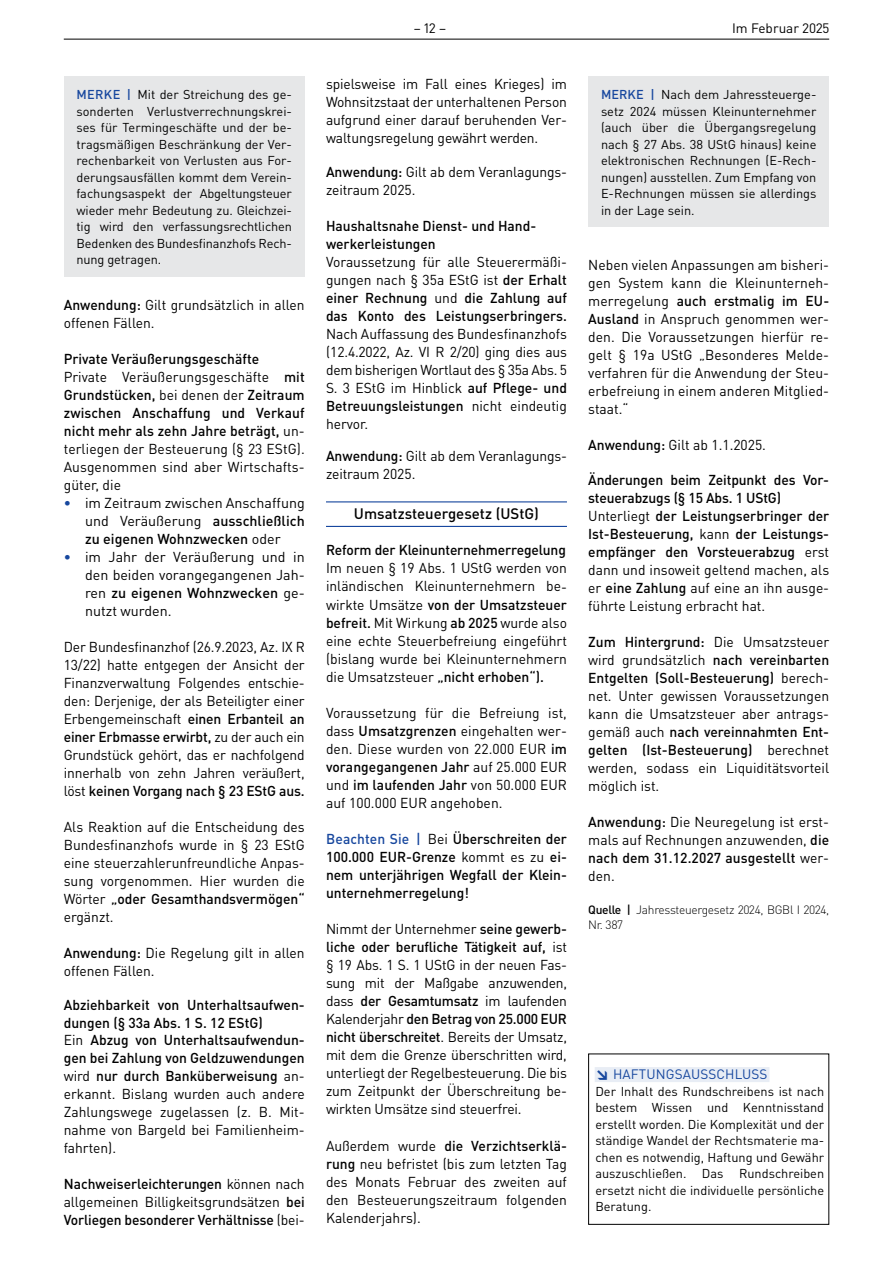
<style>
.page{position:relative;width:893px;height:1263px;background:#fff}
.page>*{position:absolute;margin:0;border:0;box-sizing:border-box;transform-origin:0 0}
.t1{font:500 15px "DIN Pro";color:#000}
.t2{font:14.25px/18px "DIN Pro";color:#000;text-align:justify}
.t3{font:500 14.25px/18px "DIN Pro";color:#000}
.t4{font:13.5px "DIN Pro";letter-spacing:.01em;color:#17479e}
.t5{font:13.5px "DIN Pro";color:#000}
.t6{font:12.75px/16.5px "DIN Pro";color:#000;text-align:justify}
.t7{font:300 12px/15px "DIN Pro";letter-spacing:-.025em;color:#000}
.s1{font-weight:500;color:#17479e}
.s2{font-weight:500}
.s3{font-weight:400}
.s4{color:#17479e}
.s5{font-weight:900}
</style>
<div class="page">
<hr style="left:64px;top:39px;width:765px;height:1px;background:#000">
<div style="left:595px;top:1067px;width:174px;height:15px;background:#e8edf5"></div>
<div style="left:588px;top:1053px;width:241px;height:172px;border:1px solid #000"></div>
<div style="left:64px;top:77px;width:241px;height:200px;background:#e6e7e8"></div>
<hr style="left:326px;top:501px;width:241px;height:1px;background:#17479e">
<hr style="left:326px;top:526px;width:241px;height:1px;background:#17479e">
<div style="left:588px;top:77px;width:241px;height:150px;background:#e6e7e8"></div>
<p class="t6" style="left:77px;top:86px;width:217px"><span class="s1">MERKE |</span> Mit der Streichung des ge&shy;sonderten Verlustverrechnungskrei&shy;ses für Termingeschäfte und der be&shy;tragsmäßigen Beschränkung der Ver&shy;rechenbarkeit von Verlusten aus For&shy;derungsausfällen kommt dem Verein&shy;fachungsaspekt der Abgeltungsteuer wieder mehr Bedeutung zu. Gleichzei&shy;tig wird den verfassungsrechtlichen Bedenken des Bundesfinanzhofs Rech&shy;nung getragen.</p>
<p class="t2" style="left:64px;top:295px;width:242px"><span class="s2">Anwendung:</span> Gilt grundsätzlich in allen offenen Fällen.</p>
<p class="t2" style="left:64px;top:349px;width:242px;text-align:left"><span class="s2">Private Veräußerungsgeschäfte </span>Private Veräußerungsgeschäfte <span class="s2">mit Grundstücken,</span> bei denen der <span class="s2">Zeitraum zwischen Anschaffung und Verkauf nicht mehr als zehn Jahre beträgt,</span> un&shy;terliegen der Besteuerung (§ 23 EStG).<br>Ausgenommen sind aber Wirtschafts&shy;güter, die</p>
<p class="t2" style="left:85px;top:493px;width:221px;text-indent:-21px"><span class="s1">•</span> im Zeitraum zwischen Anschaffung und Veräußerung <span class="s2">ausschließlich zu eigenen Wohnzwecken</span> oder</p>
<p class="t2" style="left:85px;top:547px;width:221px;text-indent:-21px"><span class="s1">•</span> im Jahr der Veräußerung und in den beiden vorangegangenen Jah&shy;ren <span class="s2">zu eigenen Wohnzwecken</span> ge&shy;nutzt wurden.</p>
<p class="t2" style="left:64px;top:637px;width:242px">Der Bundesfinanzhof (26.9.2023, Az. IX R 13/22) hatte entgegen der Ansicht der Finanzverwaltung Folgendes entschie&shy;den: Derjenige, der als Beteiligter einer Erbengemeinschaft <span class="s2">einen Erbanteil an einer Erbmasse erwirbt,</span> zu der auch ein Grundstück gehört, das er nachfolgend innerhalb von zehn Jahren veräußert, löst <span class="s2">keinen Vorgang nach § 23 EStG aus.</span></p>
<p class="t2" style="left:64px;top:817px;width:242px">Als Reaktion auf die Entscheidung des Bundesfinanzhofs wurde in § 23 EStG eine steuerzahlerunfreundliche Anpas&shy;sung vorgenommen. Hier wurden die Wörter <span class="s2">„oder Gesamthandsvermögen“ </span>ergänzt.</p>
<p class="t2" style="left:64px;top:943px;width:242px"><span class="s2">Anwendung:</span> Die Regelung gilt in allen offenen Fällen.</p>
<p class="t3" style="left:64px;top:995px;width:242px">Abziehbarkeit von Unterhaltsaufwen&shy;dungen (§ 33a Abs. 1 S. 12 EStG)</p>
<p class="t2" style="left:64px;top:1030px;width:242px">Ein <span class="s2">Abzug von Unterhaltsaufwendun&shy;gen bei Zahlung von Geldzuwendungen </span>wird <span class="s2">nur durch Banküberweisung</span> an&shy;erkannt. Bislang wurden auch andere Zahlungswege zugelassen (z. B. Mit&shy;nahme von Bargeld bei Familienheim&shy;fahrten).</p>
<p class="t3" style="left:64px;top:1174px;width:242px;text-align:justify">Nachweiserleichterungen <span class="s3">können nach allgemeinen Billigkeitsgrundsätzen</span> bei Vorliegen besonderer Verhältnisse <span class="s3">(bei-</span></p>
<p class="t5" style="left:414px;top:19px;width:34px">– 12 –</p>
<p class="t5" style="left:732px;top:19px;width:99px">Im Februar 2025</p>
<p class="t2" style="left:326px;top:74px;width:242px">spielsweise im Fall eines Krieges) im Wohnsitzstaat der unterhaltenen Person aufgrund einer darauf beruhenden Ver&shy;waltungsregelung gewährt werden.</p>
<p class="t2" style="left:326px;top:163px;width:242px"><span class="s2">Anwendung:</span> Gilt ab dem Veranlagungs&shy;zeitraum 2025.</p>
<p class="t3" style="left:326px;top:217px;width:210px">Haushaltsnahe Dienst- und Hand&shy;werkerleistungen</p>
<p class="t3" style="left:326px;top:253px;width:242px;text-align:justify"><span class="s3">Voraussetzung für alle Steuerermäßi&shy;gungen nach § 35a EStG ist</span> der Erhalt einer Rechnung <span class="s3">und</span> die Zahlung auf das Konto des Leistungserbringers.</p>
<p class="t2" style="left:326px;top:325px;width:242px">Nach Auffassung des Bundesfinanzhofs (12.4.2022, Az. VI R 2/20) ging dies aus dem bisherigen Wortlaut des § 35a Abs. 5<br>S. 3 EStG im Hinblick <span class="s2">auf Pflege- und Betreuungsleistungen</span> nicht eindeutig hervor.</p>
<p class="t2" style="left:326px;top:446px;width:242px"><span class="s2">Anwendung:</span> Gilt ab dem Veranlagungs&shy;zeitraum 2025.</p>
<p class="t1" style="left:354px;top:504px;width:187px">Umsatzsteuergesetz (UStG)</p>
<p class="t3" style="left:326px;top:541px;width:241px">Reform der Kleinunternehmerregelung</p>
<p class="t2" style="left:326px;top:559px;width:242px">Im neuen § 19 Abs. 1 UStG werden von inländischen Kleinunternehmern be&shy;wirkte Umsätze <span class="s2">von der Umsatzsteuer befreit.</span> Mit Wirkung <span class="s2">ab 2025</span> wurde also eine echte Steuerbefreiung eingeführt (bislang wurde bei Kleinunternehmern die Umsatzsteuer <span class="s2">„nicht erhoben“).</span></p>
<p class="t2" style="left:326px;top:703px;width:242px">Voraussetzung für die Befreiung ist, dass <span class="s2">Umsatzgrenzen</span> eingehalten wer&shy;den. Diese wurden von 22.000 EUR <span class="s2">im vorangegangenen Jahr</span> auf 25.000 EUR und <span class="s2">im laufenden Jahr</span> von 50.000 EUR auf 100.000 EUR angehoben.</p>
<p class="t3" style="left:326px;top:829px;width:242px;text-align:justify"><span class="s4">Beachten Sie |</span> <span class="s3">Bei</span> Überschreiten der 100.000 EUR-Grenze <span class="s3">kommt es zu</span> ei&shy;nem unterjährigen Wegfall der Klein&shy;unternehmerregelung!</p>
<p class="t2" style="left:326px;top:919px;width:242px">Nimmt der Unternehmer <span class="s2">seine gewerb&shy;liche oder berufliche Tätigkeit auf,</span> ist § 19 Abs. 1 S. 1 UStG in der neuen Fas&shy;sung mit der Maßgabe anzuwenden, dass <span class="s2">der Gesamtumsatz</span> im laufenden Kalenderjahr <span class="s2">den Betrag von 25.000 EUR nicht überschreitet</span>. Bereits der Umsatz, mit dem die Grenze überschritten wird, unterliegt der Regelbesteuerung. Die bis zum Zeitpunkt der Überschreitung be&shy;wirkten Umsätze sind steuerfrei.</p>
<p class="t2" style="left:326px;top:1136px;width:242px">Außerdem wurde <span class="s2">die Verzichtserklä&shy;rung</span> neu befristet (bis zum letzten Tag des Monats Februar des zweiten auf den Besteuerungszeitraum folgenden Kalenderjahrs).</p>
<p class="t6" style="left:601px;top:86px;width:217px"><span class="s1">MERKE |</span> Nach dem Jahressteuerge&shy;setz 2024 müssen Kleinunternehmer (auch über die Übergangsregelung nach § 27 Abs. 38 UStG hinaus) keine elektronischen Rechnungen (E-Rech&shy;nungen) ausstellen. Zum Empfang von E-Rechnungen müssen sie allerdings in der Lage sein.</p>
<p class="t2" style="left:588px;top:255px;width:242px">Neben vielen Anpassungen am bisheri&shy;gen System kann die Kleinunterneh&shy;merregelung <span class="s2">auch erstmalig im EU-Ausland</span> in Anspruch genommen wer&shy;den. Die Voraussetzungen hierfür re&shy;gelt § 19a UStG „Besonderes Melde&shy;verfahren für die Anwendung der Steu&shy;erbefreiung in einem anderen Mitglied&shy;staat.“</p>
<p class="t2" style="left:588px;top:435px;width:179px"><span class="s2">Anwendung:</span> Gilt ab 1.1.2025.</p>
<p class="t3" style="left:588px;top:470px;width:242px">Änderungen beim Zeitpunkt des Vor&shy;steuerabzugs (§ 15 Abs. 1 UStG)<br><span class="s3">Unterliegt</span> der Leistungserbringer der Ist-Besteuerung, <span class="s3">kann</span> der Leistungs&shy;empfänger den Vorsteuerabzug <span class="s3">erst dann und insoweit geltend machen, als er</span> eine Zahlung <span class="s3">auf eine an ihn ausge&shy;führte Leistung erbracht hat.</span></p>
<p class="t2" style="left:588px;top:632px;width:242px"><span class="s2">Zum Hintergrund:</span> Die Umsatzsteuer wird grundsätzlich <span class="s2">nach vereinbarten Entgelten (Soll-Besteuerung)</span> berech&shy;net. Unter gewissen Voraussetzungen kann die Umsatzsteuer aber antrags&shy;gemäß auch <span class="s2">nach vereinnahmten Ent&shy;gelten (Ist-Besteuerung)</span> berechnet werden, sodass ein Liquiditätsvorteil möglich ist.</p>
<p class="t2" style="left:588px;top:812px;width:242px"><span class="s2">Anwendung:</span> Die Neuregelung ist erst&shy;mals auf Rechnungen anzuwenden, <span class="s2">die nach dem 31.12.2027 ausgestellt</span> wer&shy;den.</p>
<p class="t7" style="left:588px;top:901px;width:242px"><span class="s2">Quelle |</span> Jahressteuergesetz 2024, BGBl I 2024,<br>Nr. 387</p>
<p class="t4" style="left:595px;top:1065px;width:173px"><span class="s5">↘</span> HAFTUNGSAUSSCHLUSS</p>
<p class="t6" style="left:595px;top:1082px;width:230px">Der Inhalt des Rundschreibens ist nach bestem Wissen und Kenntnisstand erstellt worden. Die Komplexität und der ständige Wandel der Rechtsmaterie ma&shy;chen es notwendig, Haftung und Gewähr auszuschließen. Das Rundschreiben ersetzt nicht die individuelle persönliche Beratung.</p>
</div>
